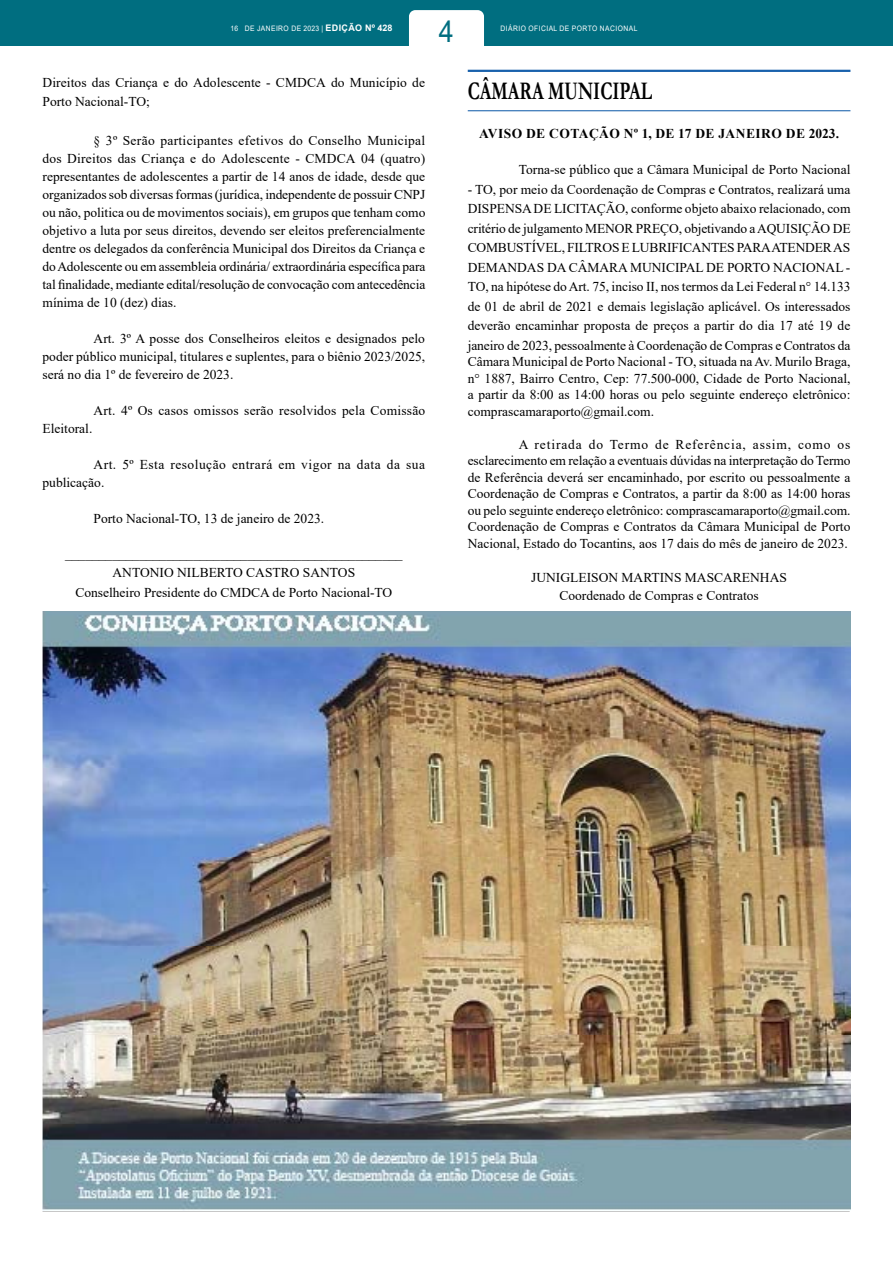
<style>
.page{position:relative;width:893px;height:1263px;background:#fff}
.page>*{position:absolute;margin:0;border:0;box-sizing:border-box;transform-origin:0 0}
.t1{font:30px "Arial";color:#006e80;scale:.9 1}
.t2{font:700 25.5px "Garamond";color:#000;scale:.7 1}
.t3{font:13.5px/18px "Times New Roman";color:#000;text-align:justify}
.t4{font:13.5px/18px "Times New Roman";letter-spacing:.035em;color:#000}
.t5{font:700 13.5px "Times New Roman";letter-spacing:.035em;color:#000}
.t6{font:7.5px "Arial";letter-spacing:.065em;color:#fff;scale:.9 1}
.s1{font-weight:700;font-size:9px}
</style>
<div class="page">
<div style="left:0;top:0;width:893px;height:46px;background:#006e80"></div>
<div style="left:409px;top:10px;width:75px;height:57px;background:#fff;border-radius:6px"></div>
<hr style="left:43px;top:1209px;width:807px;height:3px;background:#c6c6c6">
<hr style="left:468px;top:70px;width:382px;height:2px;background:#1961ac">
<hr style="left:468px;top:110px;width:382px;height:1px;background:#1961ac">
<img style="left:43px;top:611px;width:807px;height:600px">
<h1 class="t1" style="left:439px;top:11px;width:18px">4</h1>
<p class="t6" style="left:230px;top:24px;width:181px">16 DE JANEIRO DE 2023 | <span class="s1">EDIÇÃO Nº 428</span></p>
<p class="t6" style="left:501px;top:24px;width:154px">DIÁRIO OFICIAL DE PORTO NACIONAL</p>
<p class="t3" style="left:43px;top:72px;width:384px;line-height:19.5px">Direitos das Criança e do Adolescente - CMDCA do Município de<br>Porto Nacional-TO;</p>
<p class="t3" style="left:43px;top:131px;width:384px;text-indent:51px">§ 3º Serão participantes efetivos do Conselho Municipal dos Direitos das Criança e do Adolescente - CMDCA 04 (quatro) representantes de adolescentes a partir de 14 anos de idade, desde que organizados sob diversas formas (jurídica, independente de possuir CNPJ ou não, politica ou de movimentos sociais), em grupos que tenham como objetivo a luta por seus direitos, devendo ser eleitos preferencialmente dentre os delegados da conferência Municipal dos Direitos da Criança e do Adolescente ou em assembleia ordinária/ extraordinária específica para tal finalidade, mediante edital/resolução de convocação com antecedência mínima de 10 (dez) dias.</p>
<p class="t3" style="left:43px;top:329px;width:384px;text-indent:51px">Art. 3º A posse dos Conselheiros eleitos e designados pelo poder público municipal, titulares e suplentes, para o biênio 2023/2025, será no dia 1º de fevereiro de 2023.</p>
<p class="t3" style="left:94px;top:401px;width:333px">Art. 4º Os casos omissos serão resolvidos pela Comissão</p>
<p class="t3" style="left:43px;top:419px;width:51px">Eleitoral.</p>
<p class="t4" style="left:43px;top:455px;width:384px;text-indent:51px">Art. 5º Esta resolução entrará em vigor na data da sua publicação.</p>
<p class="t3" style="left:94px;top:509px;width:232px">Porto Nacional-TO, 13 de janeiro de 2023.</p>
<p class="t3" style="left:65px;top:543px;width:339px;line-height:19.5px;text-align:center">__________________________________________________<br>ANTONIO NILBERTO CASTRO SANTOS<br>Conselheiro Presidente do CMDCA de Porto Nacional-TO</p>
<h2 class="t2" style="left:468px;top:74px;width:265px">CÂMARA MUNICIPAL</h2>
<p class="t5" style="left:479px;top:124px;width:361px">AVISO DE COTAÇÃO Nº 1, DE 17 DE JANEIRO DE 2023.</p>
<p class="t3" style="left:519px;top:161px;width:333px">Torna-se público que a Câmara Municipal de Porto Nacional</p>
<p class="t3" style="left:468px;top:179px;width:384px;line-height:19.5px">- TO, por meio da Coordenação de Compras e Contratos, realizará uma DISPENSA DE LICITAÇÃO, conforme objeto abaixo relacionado, com critério de julgamento MENOR PREÇO, objetivando a AQUISIÇÃO DE COMBUSTÍVEL, FILTROS E LUBRIFICANTES PARA ATENDER AS DEMANDAS DA CÂMARA MUNICIPAL DE PORTO NACIONAL - TO, na hipótese do Art. 75, inciso II, nos termos da Lei Federal n° 14.133 de 01 de abril de 2021 e demais legislação aplicável. Os interessados deverão encaminhar proposta de preços a partir do dia 17 até 19 de janeiro de 2023, pessoalmente à Coordenação de Compras e Contratos da</p>
<p class="t3" style="left:468px;top:353px;width:384px;line-height:16.5px">Câmara Municipal de Porto Nacional - TO, situada na Av. Murilo Braga, n° 1887, Bairro Centro, Cep: 77.500-000, Cidade de Porto Nacional, a partir da 8:00 as 14:00 horas ou pelo seguinte endereço eletrônico: comprascamaraporto@gmail.com.</p>
<p class="t3" style="left:468px;top:436px;width:384px;line-height:16.5px;text-indent:51px">A retirada do Termo de Referência, assim, como os esclarecimento em relação a eventuais dúvidas na interpretação do Termo de Referência deverá ser encaminhado, por escrito ou pessoalmente a Coordenação de Compras e Contratos, a partir da 8:00 as 14:00 horas ou pelo seguinte endereço eletrônico: comprascamaraporto@gmail.com.<br>Coordenação de Compras e Contratos da Câmara Municipal de Porto Nacional, Estado do Tocantins, aos 17 dais do mês de janeiro de 2023.</p>
<p class="t3" style="left:531px;top:568px;width:257px;text-align:center">JUNIGLEISON MARTINS MASCARENHAS<br>Coordenado de Compras e Contratos</p>
</div>
